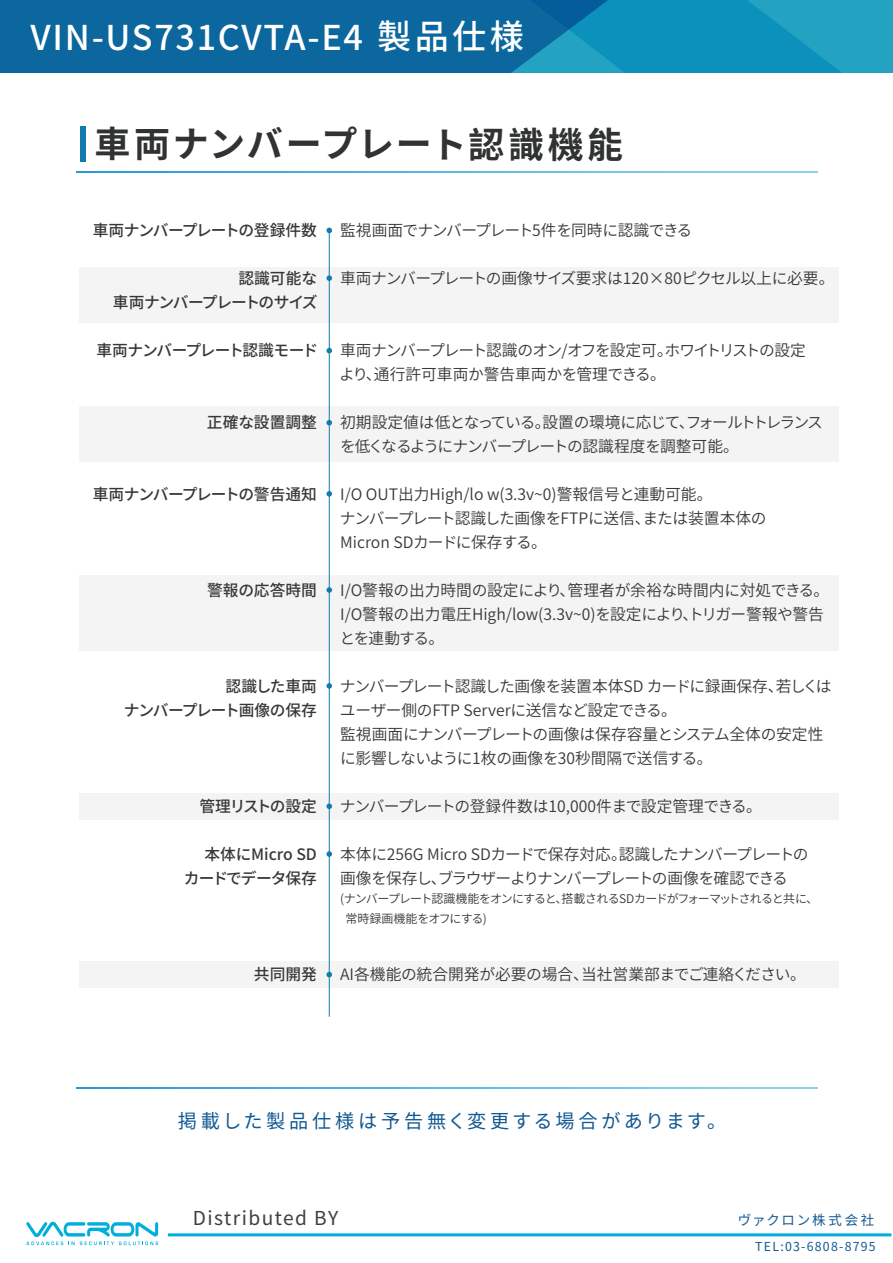
<style>
.page{position:relative;width:893px;height:1263px;background:#fff}
.page>*{position:absolute;margin:0;border:0;box-sizing:border-box;transform-origin:0 0}
.t1{font:700 36px "Noto Sans CJ Ktc";letter-spacing:.045em;color:#313333}
.t2{font:500 34.2px "Noto Sans CJ Ktc";letter-spacing:.05em;color:#fff}
.t3{font:19.2px "Noto Sans CJ Kjp";letter-spacing:.18em;color:#125993}
.t4{font:19.2px "Noto Sans CJ Ktc";letter-spacing:.075em;color:#3f3f3f}
.t5{font:600 15.75px/24px "Noto Sans CJ Kjp";letter-spacing:-.025em;color:#383838}
.t6{font:600 15.75px/24px "Noto Sans CJ Kjp";color:#383838}
.t7{font:600 15.75px/24px "Noto Sans CJ Kjp";letter-spacing:-.005em;color:#383838}
.t8{font:600 15.75px/24px "Noto Sans CJ Kjp";letter-spacing:-.055em;color:#383838}
.t9{font:600 15.75px/24px "Noto Sans CJ Kjp";letter-spacing:-.065em;color:#383838}
.t10{font:500 15.75px/24px "Noto Sans CJ Kjp";letter-spacing:-.03em;color:#383838;text-align:right}
.t11{font:500 15.75px/24px "Noto Sans CJ Kjp";letter-spacing:-.065em;color:#383838;text-align:right}
.t12{font:500 15.75px "Noto Sans CJ Kjp";letter-spacing:-.07em;color:#383838}
.t13{font:500 15.75px "Noto Sans CJ Kjp";color:#383838}
.t14{font:13.5px "Noto Sans CJ Ktc";letter-spacing:.14em;color:#125993}
.t15{font:12.3px "Noto Sans CJ Ktc";letter-spacing:.1em;color:#125993}
.t16{font:600 12px/19.5px "Noto Sans CJ Kjp";letter-spacing:-.07em;color:#383838}
</style>
<div class="page">
<svg style="left:77px;top:1088px;width:741px;height:1px"></svg>
<svg style="left:26px;top:1222px;width:132px;height:23px"></svg>
<hr style="left:168px;top:1233px;width:723px;height:3px;background:#00aedc">
<svg style="left:754px;top:0;width:139px;height:73px;background:#1b9dbf"></svg>
<svg style="left:0;top:0;width:754px;height:73px;background:#0b72a4"></svg>
<div style="left:79px;top:267px;width:759px;height:56px;background:#f4f4f4"></div>
<div style="left:79px;top:406px;width:759px;height:56px;background:#f4f4f4"></div>
<div style="left:79px;top:793px;width:759px;height:26px;background:#f4f4f4"></div>
<div style="left:79px;top:961px;width:759px;height:26px;background:#f4f4f4"></div>
<div style="left:79px;top:575px;width:759px;height:76px;background:#f4f4f4"></div>
<svg style="left:77px;top:171px;width:741px;height:1px"></svg>
<div style="left:80px;top:127px;width:5px;height:35px;background:#127bae"></div>
<hr style="left:329px;top:230px;width:1px;height:787px;background:#127bae">
<svg style="left:326px;top:228px;width:6px;height:5px"></svg>
<svg style="left:326px;top:348px;width:6px;height:5px"></svg>
<svg style="left:326px;top:275px;width:6px;height:6px"></svg>
<svg style="left:326px;top:420px;width:6px;height:5px"></svg>
<svg style="left:326px;top:491px;width:6px;height:6px"></svg>
<svg style="left:326px;top:587px;width:6px;height:6px"></svg>
<svg style="left:326px;top:683px;width:6px;height:6px"></svg>
<svg style="left:326px;top:803px;width:6px;height:6px"></svg>
<svg style="left:326px;top:851px;width:6px;height:6px"></svg>
<svg style="left:326px;top:972px;width:6px;height:5px"></svg>
<h2 class="t2" style="left:31px;top:18px;width:495px">VIN-US731CVTA-E4 製品仕様</h2>
<h1 class="t1" style="left:95px;top:124px;width:530px">車両ナンバープレート認識機能</h1>
<p class="t10" style="left:93px;top:219px;width:226px">車両ナンバープレートの登録件数</p>
<p class="t11" style="left:113px;top:267px;width:206px">認識可能な<br>車両ナンバープレートのサイズ</p>
<p class="t12" style="left:96px;top:341px;width:223px">車両ナンバープレート認識モード</p>
<p class="t13" style="left:207px;top:413px;width:111px">正確な設置調整</p>
<p class="t10" style="left:93px;top:483px;width:226px">車両ナンバープレートの警告通知</p>
<p class="t13" style="left:207px;top:581px;width:111px">警報の応答時間</p>
<p class="t11" style="left:124px;top:675px;width:195px">認識した車両<br>ナンバープレート画像の保存</p>
<p class="t12" style="left:200px;top:797px;width:119px">管理リストの設定</p>
<p class="t10" style="left:184px;top:843px;width:135px">本体にMicro SD<br>カードでデータ保存</p>
<p class="t10" style="left:254px;top:963px;width:64px">共同開発</p>
<p class="t5" style="left:340px;top:219px;width:354px">監視画面でナンバープレート5件を同時に認識できる</p>
<p class="t5" style="left:340px;top:267px;width:496px">車両ナンバープレートの画像サイズ要求は120×80ピクセル以上に必要。</p>
<p class="t5" style="left:339px;top:339px;width:468px">車両ナンバープレート認識のオン/オフを設定可。ホワイトリストの設定より、通行許可車両か警告車両かを管理できる。</p>
<p class="t9" style="left:340px;top:411px;width:484px">初期設定値は低となっている。設置の環境に応じて、フォールトトレランスを低くなるようにナンバープレートの認識程度を調整可能。</p>
<p class="t6" style="left:340px;top:483px;width:428px">I/O OUT出力High/lo w(3.3v~0)警報信号と連動可能。<br>ナンバープレート認識した画像をFTPに送信、または装置本体の<br>Micron SDカードに保存する。</p>
<p class="t7" style="left:340px;top:579px;width:491px">I/O警報の出力時間の設定により、管理者が余裕な時間内に対処できる。<br>I/O警報の出力電圧High/low(3.3v~0)を設定により、トリガー警報や警告とを連動する。</p>
<p class="t5" style="left:340px;top:675px;width:493px">ナンバープレート認識した画像を装置本体SD カードに録画保存、若しくはユーザー側のFTP Serverに送信など設定できる。<br>監視画面にナンバープレートの画像は保存容量とシステム全体の安定性に影響しないように1枚の画像を30秒間隔で送信する。</p>
<p class="t5" style="left:340px;top:795px;width:424px">ナンバープレートの登録件数は10,000件まで設定管理できる。</p>
<p class="t8" style="left:340px;top:843px;width:470px">本体に256G Micro SDカードで保存対応。認識したナンバープレートの画像を保存し、ブラウザーよりナンバープレートの画像を確認できる</p>
<p class="t16" style="left:346px;top:889px;width:474px;text-indent:-5px">(ナンバープレート認識機能をオンにすると、搭載されるSDカードがフォーマットされると共に、常時録画機能をオフにする)</p>
<p class="t6" style="left:340px;top:963px;width:467px">AI各機能の統合開発が必要の場合、当社営業部までご連絡ください。</p>
<p class="t3" style="left:178px;top:1110px;width:550px">掲載した製品仕様は予告無く変更する場合があります。</p>
<p class="t4" style="left:193px;top:1207px;width:147px">Distributed BY</p>
<p class="t14" style="left:738px;top:1212px;width:138px">ヴァクロン株式会社</p>
<p class="t15" style="left:755px;top:1240px;width:122px">TEL:03-6808-8795</p>
</div>
